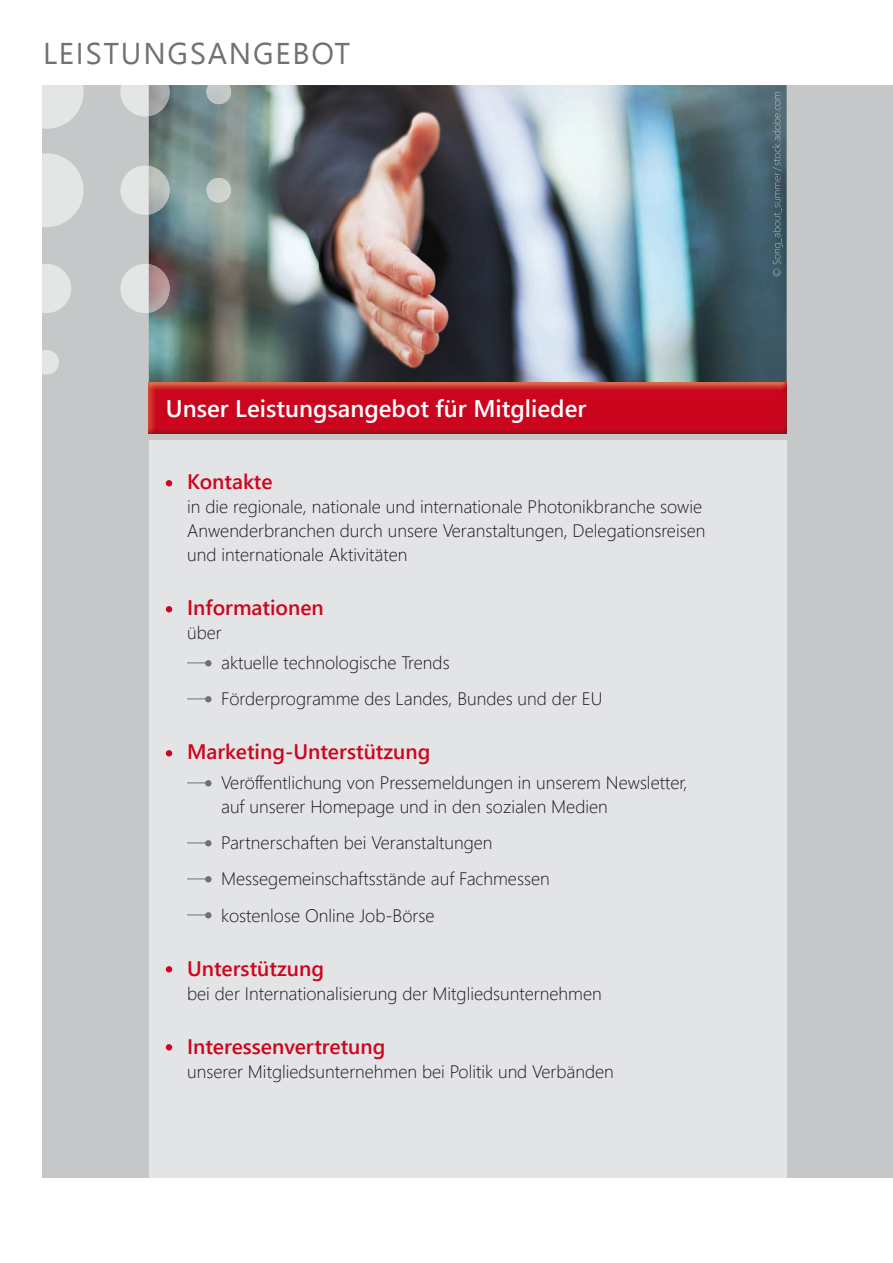
<style>
.page{position:relative;width:893px;height:1263px;background:#fff}
.page>*{position:absolute;margin:0;border:0;box-sizing:border-box;transform-origin:0 0}
.t1{font:30px "Segoe UI";letter-spacing:.06em;color:#707173}
.t2{font:600 24px "Segoe UI";color:#fff}
.t3{font:600 21px "Segoe UI";color:#cd051f}
.t4{font:300 18px/24px "Segoe UI";color:#1a171c}
</style>
<div class="page">
<div style="left:43px;top:85px;width:850px;height:1093px;background:#c6c7c9"></div>
<img style="left:149px;top:85px;width:638px;height:349px">
<img style="left:206px;top:85px;width:25px;height:19px">
<svg style="left:120px;top:166px;width:29px;height:49px"></svg>
<img style="left:149px;top:166px;width:21px;height:49px">
<svg style="left:120px;top:264px;width:29px;height:49px"></svg>
<img style="left:149px;top:264px;width:21px;height:49px">
<svg style="left:120px;top:85px;width:29px;height:31px"></svg>
<img style="left:149px;top:85px;width:21px;height:31px">
<img style="left:206px;top:178px;width:25px;height:25px;border-radius:12px">
<svg style="left:42px;top:264px;width:29px;height:49px"></svg>
<svg style="left:42px;top:350px;width:17px;height:25px"></svg>
<svg style="left:42px;top:153px;width:42px;height:74px"></svg>
<svg style="left:42px;top:85px;width:42px;height:44px"></svg>
<div style="left:149px;top:440px;width:638px;height:738px;background:#e3e4e5"></div>
<svg style="left:166px;top:480px;width:6px;height:6px"></svg>
<svg style="left:166px;top:606px;width:6px;height:6px"></svg>
<svg style="left:187px;top:662px;width:18px;height:1px"></svg>
<div style="left:205px;top:660px;width:7px;height:6px;background:#707173;border-radius:50%"></div>
<svg style="left:187px;top:698px;width:18px;height:1px"></svg>
<div style="left:205px;top:696px;width:7px;height:6px;background:#707173;border-radius:50%"></div>
<svg style="left:166px;top:750px;width:6px;height:6px"></svg>
<svg style="left:187px;top:782px;width:18px;height:1px"></svg>
<div style="left:205px;top:780px;width:7px;height:6px;background:#707173;border-radius:50%"></div>
<svg style="left:187px;top:842px;width:18px;height:1px"></svg>
<div style="left:205px;top:840px;width:7px;height:6px;background:#707173;border-radius:50%"></div>
<svg style="left:187px;top:878px;width:18px;height:1px"></svg>
<div style="left:205px;top:876px;width:7px;height:6px;background:#707173;border-radius:50%"></div>
<svg style="left:187px;top:914px;width:18px;height:1px"></svg>
<div style="left:205px;top:912px;width:7px;height:6px;background:#707173;border-radius:50%"></div>
<svg style="left:166px;top:966px;width:6px;height:6px"></svg>
<svg style="left:166px;top:1044px;width:6px;height:6px"></svg>
<img style="left:772px;top:92px;width:11px;height:184px">
<h1 class="t1" style="left:43px;top:30px;width:309px">LEISTUNGSANGEBOT</h1>
<h2 class="t2" style="left:166px;top:389px;width:422px">Unser Leistungsangebot für Mitglieder</h2>
<p class="t3" style="left:187px;top:465px;width:87px">Kontakte</p>
<p class="t4" style="left:187px;top:494px;width:520px">in die regionale, nationale und inter nationale Photonik branche sowie<br>Anwenderbranchen durch unsere Veranstaltungen, Delegationsreisen und internationale Aktivitäten</p>
<p class="t3" style="left:187px;top:591px;width:138px">Informationen</p>
<p class="t4" style="left:221px;top:617px;width:230px;line-height:30px;text-indent:-34px">über<br>aktuelle technologische Trends</p>
<p class="t4" style="left:221px;top:686px;width:383px">Förderprogramme des Landes, Bundes und der EU</p>
<p class="t3" style="left:187px;top:735px;width:245px">Marketing-Unterstützung</p>
<p class="t4" style="left:221px;top:770px;width:468px">Veröffentlichung von Presse meldungen in unserem Newsletter, auf unserer Homepage und in den sozialen Medien</p>
<p class="t4" style="left:221px;top:824px;width:330px;line-height:36px">Partnerschaften bei Veranstaltungen<br>Messegemeinschaftsstände auf Fachmessen kostenlose Online Job-Börse</p>
<p class="t3" style="left:187px;top:951px;width:138px">Unterstützung</p>
<p class="t4" style="left:187px;top:980px;width:416px">bei der Internationa lisierung der Mitgliedsunternehmen</p>
<p class="t3" style="left:187px;top:1029px;width:200px">Interessenvertretung</p>
<p class="t4" style="left:187px;top:1058px;width:428px">unserer Mitgliedsunternehmen bei Politik und Verbänden</p>
</div>
